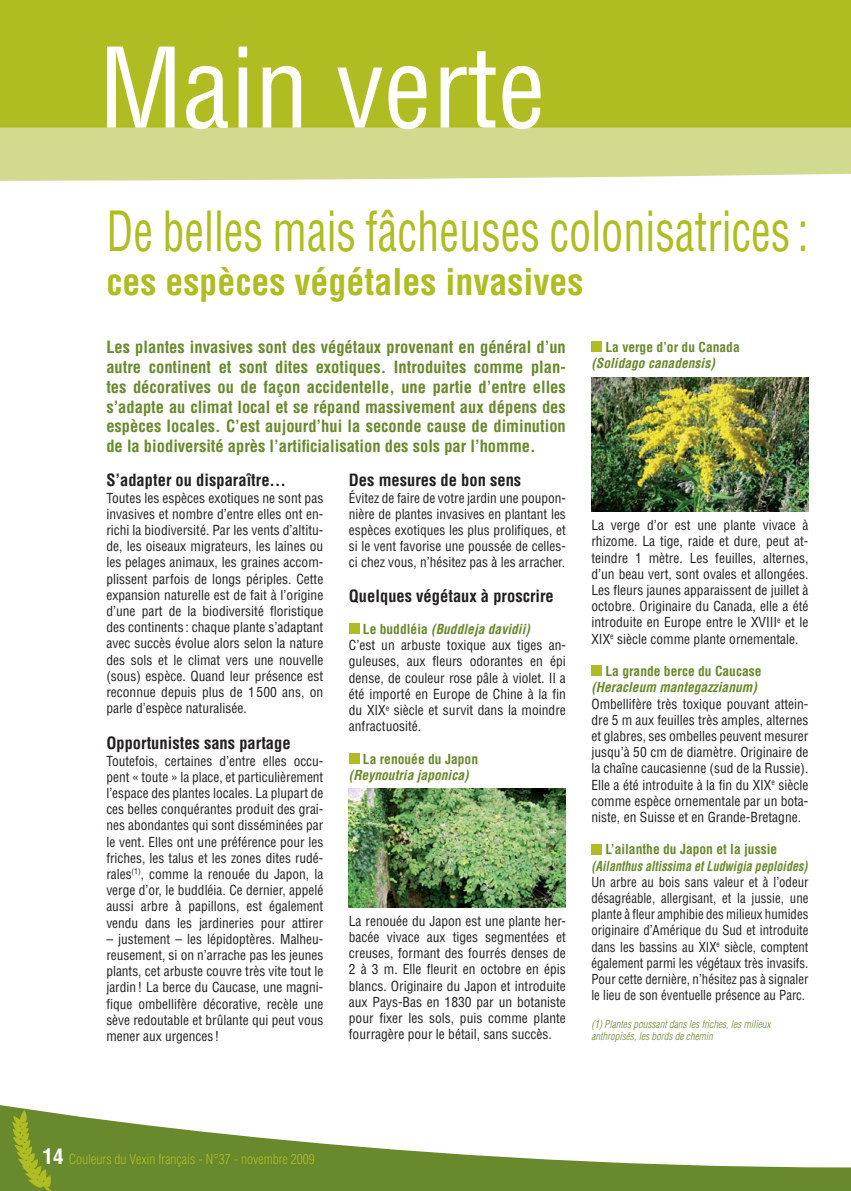
<style>
.page{position:relative;width:851px;height:1191px;background:#fff}
.page>*{position:absolute;margin:0;border:0;box-sizing:border-box;transform-origin:0 0}
.t1{font:condensed 108px "Helvetica LT Std";color:#fff}
.t2{font:condensed 54px "Helvetica LT Std";color:#afbd22;scale:.82 1}
.t3{font:700 condensed 36px "Helvetica LT Std";color:#afbd22}
.t4{font:700 condensed 16.5px/19.8px "Helvetica LT Std";color:#68892c;text-align:justify}
.t5{font:700 condensed 16.5px "Helvetica LT Std";color:#231f20}
.t6{font:condensed 13.5px/16.2px "Helvetica LT Std";color:#231f20;text-align:justify}
.t7{font:condensed 13.5px/16.2px "Helvetica LT Std";color:#231f20;text-align:justify;scale:.95 1}
.t8{font:700 condensed 13.5px "Helvetica LT Std";color:#68892c}
.t9{font:italic 700 condensed 13.5px "Helvetica LT Std";color:#68892c}
.t10{font:300 condensed 13.5px "Helvetica LT Std";color:#afbd22}
.t11{font:italic 700 condensed 13.5px "Helvetica LT Std";color:#68892c;scale:.9 1}
.t12{font:italic 300 condensed 10.5px/12.6px "Helvetica LT Std";color:#68892c}
.s1{font-weight:700;color:#68892c}
.s2{font-weight:700;font-style:italic;color:#68892c}
.s3{font-weight:700;font-size:21px;color:#fff}
</style>
<div class="page">
<div style="left:0;top:0;width:850px;height:128px;background:#afbd22"></div>
<div style="left:0;top:128px;width:850px;height:53px;background:#d3d98e"></div>
<svg style="left:0;top:1105px;width:850px;height:85px"></svg>
<img style="left:13px;top:1110px;width:45px;height:80px">
<div style="left:349px;top:623px;width:10px;height:11px;background:#afbd22"></div>
<div style="left:349px;top:753px;width:10px;height:10px;background:#afbd22"></div>
<div style="left:591px;top:341px;width:11px;height:11px;background:#afbd22"></div>
<div style="left:591px;top:665px;width:11px;height:11px;background:#afbd22"></div>
<div style="left:591px;top:843px;width:11px;height:11px;background:#afbd22"></div>
<img style="left:349px;top:788px;width:217px;height:119px">
<img style="left:591px;top:377px;width:217px;height:135px">
<h1 class="t1" style="left:99px;top:51px;width:448px">Main verte</h1>
<h2 class="t2" style="left:106px;top:213px;width:857px">De belles mais fâcheuses colonisatrices :</h2>
<h3 class="t3" style="left:106px;top:269px;width:478px">ces espèces végétales invasives</h3>
<p class="t4" style="left:106px;top:339px;width:461px">Les plantes invasives sont des végétaux provenant en général d’un autre continent et sont dites exotiques. Introduites comme plan&shy;tes décoratives ou de façon accidentelle, une partie d’entre elles s’adapte au climat local et se répand massivement aux dépens des espèces locales. C’est aujourd’hui la seconde cause de diminution de la biodiversité après l’artificialisation des sols par l’homme.</p>
<p class="t8" style="left:605px;top:342px;width:136px">La verge d’or du Canada</p>
<p class="t9" style="left:591px;top:358px;width:125px">(Solidago canadensis)</p>
<p class="t5" style="left:106px;top:474px;width:181px">S’adapter ou disparaître…</p>
<p class="t6" style="left:106px;top:491px;width:218px">Toutes les espèces exotiques ne sont pas invasives et nombre d’entre elles ont en&shy;richi la biodiversité. Par les vents d’altitu&shy;de, les oiseaux migrateurs, les laines ou les pelages animaux, les graines accom&shy;plissent parfois de longs périples. Cette expansion naturelle est de fait à l’origine d’une part de la biodiversité floristique des continents : chaque plante s’adaptant avec succès évolue alors selon la nature des sols et le climat vers une nouvelle (sous) espèce. Quand leur présence est reconnue depuis plus de 1 500 ans, on parle d’espèce naturalisée.</p>
<p class="t5" style="left:106px;top:737px;width:186px">Opportunistes sans partage</p>
<p class="t6" style="left:106px;top:754px;width:218px">Toutefois, certaines d’entre elles occu&shy;pent « toute » la place, et particulièrement l’espace des plantes locales. La plupart de ces belles conquérantes produit des grai&shy;nes abondantes qui sont disséminées par le vent. Elles ont une préférence pour les friches, les talus et les zones dites rudé&shy;rales<sup>(1)</sup>, comme la renouée du Japon, la verge d’or, le buddléia. Ce dernier, appelé aussi arbre à papillons, est également vendu dans les jardineries pour attirer</p>
<p class="t6" style="left:106px;top:932px;width:218px">– justement – les lépidoptères. Malheu&shy;reusement, si on n’arrache pas les jeunes plants, cet arbuste couvre très vite tout le jardin ! La berce du Caucase, une magni&shy;fique ombellifère décorative, recèle une sève redoutable et brûlante qui peut vous mener aux urgences !</p>
<p class="t5" style="left:349px;top:474px;width:174px">Des mesures de bon sens</p>
<p class="t6" style="left:349px;top:491px;width:218px">Évitez de faire de votre jardin une poupon&shy;nière de plantes invasives en plantant les espèces exotiques les plus prolifiques, et si le vent favorise une poussée de celles&shy;ci chez vous, n’hésitez pas à les arracher.</p>
<p class="t5" style="left:349px;top:590px;width:206px">Quelques végétaux à proscrire</p>
<p class="t6" style="left:349px;top:623px;width:218px;text-align:left;text-indent:14px"><span class="s1">Le buddléia</span> <span class="s2">(Buddleja davidii)<br></span>C’est un arbuste toxique aux tiges an&shy;guleuses, aux fleurs odorantes en épi dense, de couleur rose pâle à violet. Il a été importé en Europe de Chine à la fin du XIX<sup>e</sup> siècle et survit dans la moindre anfractuosité.</p>
<p class="t8" style="left:363px;top:754px;width:117px">La renouée du Japon</p>
<p class="t9" style="left:349px;top:770px;width:121px">(Reynoutria japonica)</p>
<p class="t6" style="left:349px;top:914px;width:218px">La renouée du Japon est une plante her&shy;bacée vivace aux tiges segmentées et creuses, formant des fourrés denses de 2 à 3 m. Elle fleurit en octobre en épis blancs. Originaire du Japon et introduite aux Pays-Bas en 1830 par un botaniste pour fixer les sols, puis comme plante fourragère pour le bétail, sans succès.</p>
<p class="t6" style="left:591px;top:519px;width:218px">La verge d’or est une plante vivace à rhizome. La tige, raide et dure, peut at&shy;teindre 1 mètre. Les feuilles, alternes, d’un beau vert, sont ovales et allongées.<br>Les fleurs jaunes apparaissent de juillet à octobre. Originaire du Canada, elle a été introduite en Europe entre le XVIII<sup>e</sup> et le XIX<sup>e</sup> siècle comme plante ornementale.</p>
<p class="t8" style="left:605px;top:666px;width:157px">La grande berce du Caucase</p>
<p class="t9" style="left:591px;top:682px;width:167px">(Heracleum mantegazzianum)</p>
<p class="t6" style="left:591px;top:697px;width:218px">Ombellifère très toxique pouvant attein&shy;dre 5 m aux feuilles très amples, alternes et glabres, ses ombelles peuvent mesurer jusqu’à 50 cm de diamètre. Originaire de la chaîne caucasienne (sud de la Russie).<br>Elle a été introduite à la fin du XIX<sup>e</sup> siècle comme espèce ornementale par un bota&shy;niste, en Suisse et en Grande-Bretagne.</p>
<p class="t8" style="left:605px;top:844px;width:173px">L’ailanthe du Japon et la jussie</p>
<p class="t11" style="left:591px;top:861px;width:242px">(Ailanthus altissima et Ludwigia peploides)</p>
<p class="t7" style="left:591px;top:875px;width:230px">Un arbre au bois sans valeur et à l’odeur désagréable, allergisant, et la jussie, une plante à fleur amphibie des milieux humides originaire d’Amérique du Sud et introduite dans les bassins au XIX<sup>e</sup> siècle, comptent également parmi les végétaux très invasifs.<br>Pour cette dernière, n’hésitez pas à signaler le lieu de son éventuelle présence au Parc.</p>
<p class="t12" style="left:591px;top:1019px;width:181px">(1) Plantes poussant dans les friches, les milieux anthropisés, les bords de chemin</p>
<p class="t10" style="left:43px;top:1153px;width:274px"><span class="s3">14</span> Couleurs du Vexin français - N°37 - novembre 2009</p>
</div>
